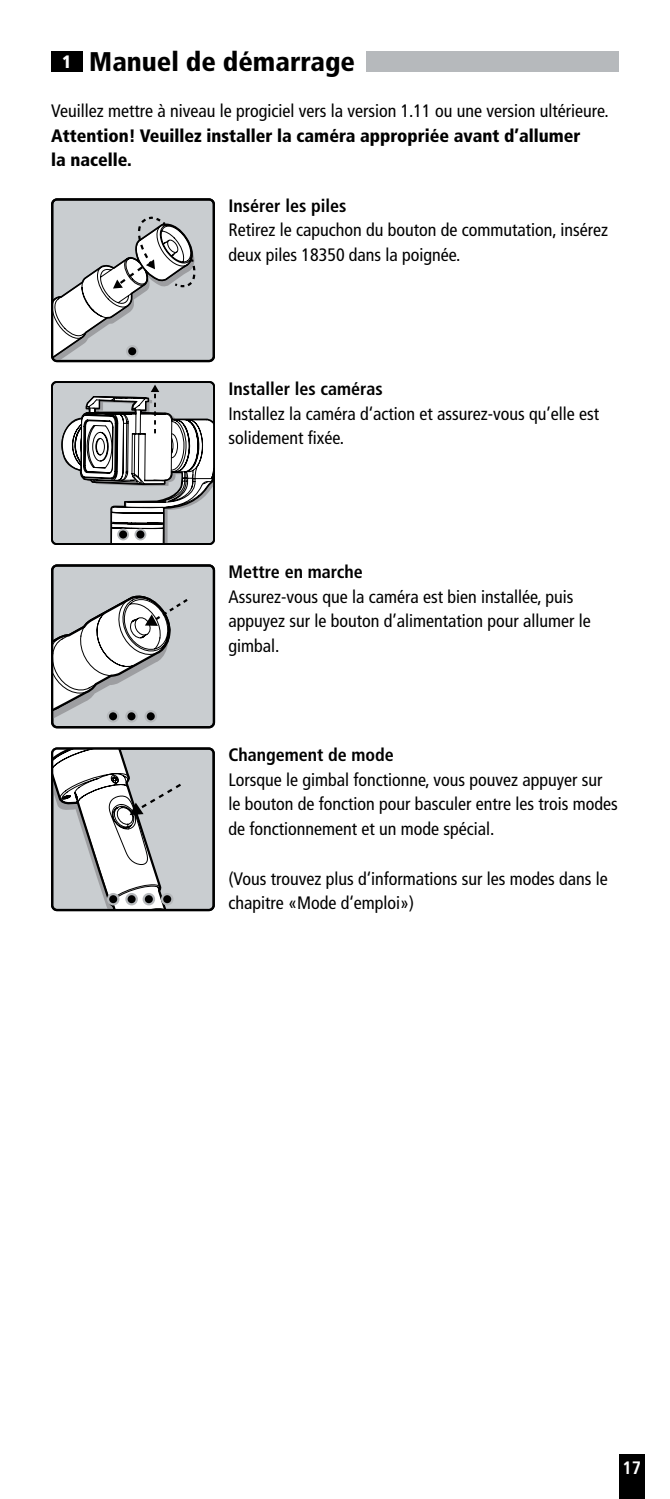
<style>
.page{position:relative;width:670px;height:1499px;background:#fff}
.page>*{position:absolute;margin:0;border:0;box-sizing:border-box;transform-origin:0 0}
.t1{font:900 condensed 27px "Frutiger";color:#000}
.t2{font:condensed 18px/24.8px "Frutiger";color:#000}
.t3{font:900 condensed 18px/24.8px "Frutiger";color:#000}
.t4{font:700 condensed 18px "Frutiger";color:#000}
.t5{font:700 condensed 18px "Frutiger";color:#fff}
.t6{font:900 condensed 18px "Frutiger";color:#fff}
</style>
<div class="page">
<div style="left:619px;top:1454px;width:25px;height:45px;background:#000"></div>
<div style="left:52px;top:199px;width:162px;height:162px;background:#c9cdd0;border-radius:5px"></div>
<div style="left:51px;top:198px;width:164px;height:164px;border:2px solid #000;border-radius:5px"></div>
<svg style="left:52px;top:217px;width:148px;height:144px"></svg>
<div style="left:52px;top:565px;width:162px;height:162px;background:#c9cdd0;border-radius:5px"></div>
<div style="left:51px;top:564px;width:164px;height:164px;border:2px solid #000;border-radius:5px"></div>
<svg style="left:52px;top:589px;width:136px;height:135px"></svg>
<div style="left:52px;top:749px;width:162px;height:161px;background:#c9cdd0;border-radius:5px"></div>
<svg style="left:54px;top:750px;width:127px;height:158px"></svg>
<div style="left:51px;top:747px;width:164px;height:164px;border:2px solid #000;border-radius:5px"></div>
<div style="left:367px;top:51px;width:252px;height:20px;background:#b6b9bc"></div>
<div style="left:51px;top:51px;width:32px;height:20px;background:#000"></div>
<div style="left:52px;top:382px;width:162px;height:162px;background:#c9cdd0;border-radius:4px"></div>
<div style="left:51px;top:381px;width:164px;height:164px;border:2px solid #000;border-radius:4px"></div>
<svg style="left:60px;top:385px;width:154px;height:158px"></svg>
<p class="t6" style="left:62px;top:51px;width:11px">1</p>
<h1 class="t1" style="left:89px;top:46px;width:267px">Manuel de démarrage</h1>
<p class="t2" style="left:51px;top:98px;width:556px">Veuillez mettre à niveau le progiciel vers la version 1.11 ou une version ultérieure.</p>
<p class="t3" style="left:51px;top:123px;width:531px">Attention! Veuillez installer la caméra appropriée avant d’allumer la nacelle.</p>
<p class="t4" style="left:228px;top:195px;width:119px">Insérer les piles</p>
<p class="t2" style="left:228px;top:218px;width:381px">Retirez le capuchon du bouton de commutation, insérez deux piles 18350 dans la poignée.</p>
<p class="t4" style="left:228px;top:378px;width:156px">Installer les caméras</p>
<p class="t2" style="left:228px;top:401px;width:372px">Installez la caméra d‘action et assurez-vous qu’elle est solidement fixée.</p>
<p class="t4" style="left:228px;top:561px;width:136px">Mettre en marche</p>
<p class="t2" style="left:228px;top:584px;width:364px">Assurez-vous que la caméra est bien installée, puis appuyez sur le bouton d’alimentation pour allumer le gimbal.</p>
<p class="t4" style="left:228px;top:744px;width:167px">Changement de mode</p>
<p class="t2" style="left:228px;top:767px;width:391px">Lorsque le gimbal fonctionne, vous pouvez appuyer sur le bouton de fonction pour basculer entre les trois modes de fonctionnement et un mode spécial.</p>
<p class="t2" style="left:228px;top:866px;width:381px">(Vous trouvez plus d‘informations sur les modes dans le chapitre «Mode d‘emploi»)</p>
<p class="t5" style="left:622px;top:1457px;width:20px">17</p>
</div>
